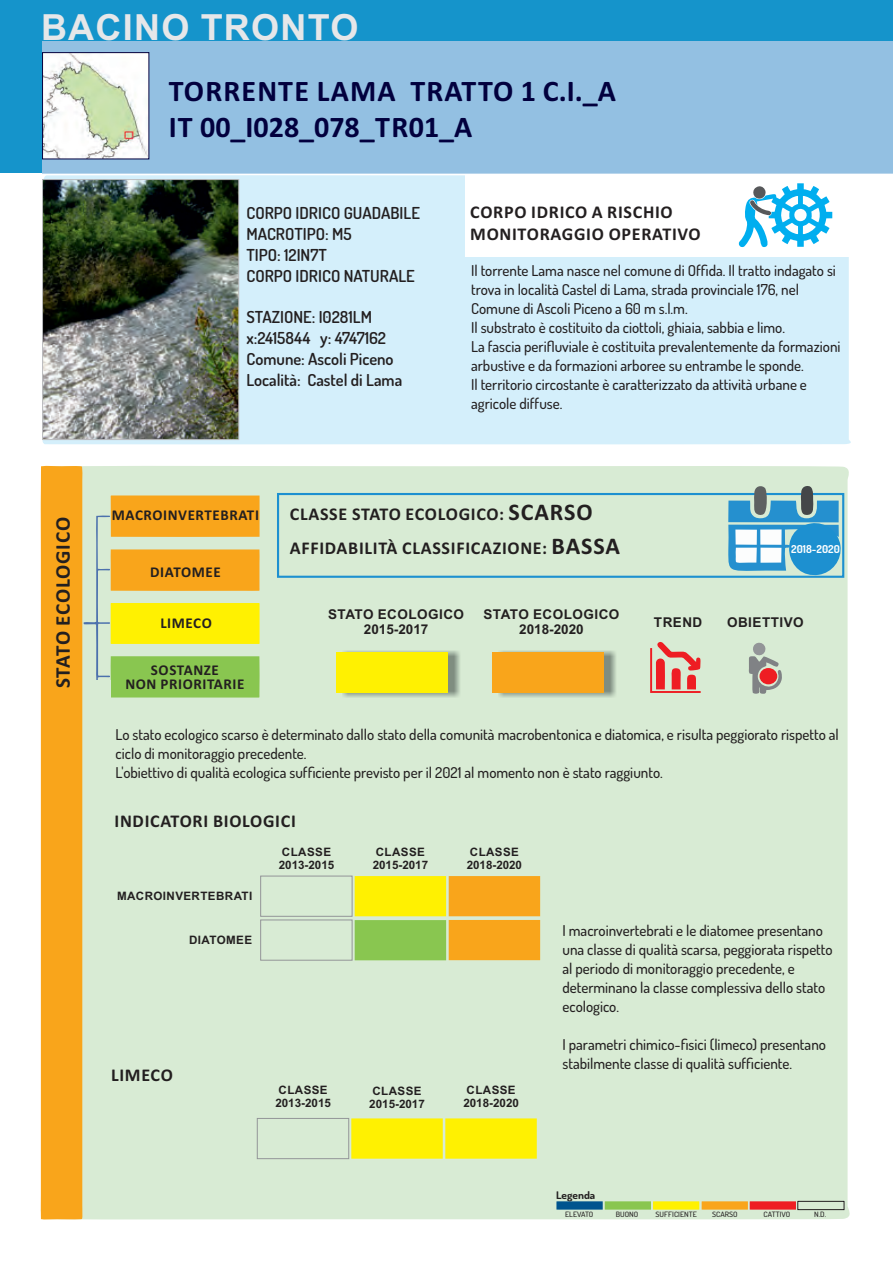
<style>
.page{position:relative;width:893px;height:1262px;background:#fff}
.page>*{position:absolute;margin:0;border:0;box-sizing:border-box;transform-origin:0 0}
.t1{font:700 36px "Arial";letter-spacing:.035em;color:#e6e7e9}
.t2{font:700 30px/36.6px "Calibri";letter-spacing:.04em;color:#02003e}
.t3{font:700 21px "Calibri";letter-spacing:.03em;color:#231f20}
.t4{font:700 18px/33.8px "Calibri";letter-spacing:.04em;color:#231f20}
.t5{font:600 16.5px/20.9px "Dosis";color:#231f20}
.t6{font:500 15px/18.9px "Dosis";color:#231f20}
.t7{font:700 15px/13.8px "Calibri";letter-spacing:.04em;color:#231f20;text-align:center}
.t8{font:700 13.5px/15.1px "Arial";letter-spacing:.035em;color:#231f20;text-align:center}
.t9{font:700 11.55px/12.9px "Arial";color:#231f20}
.t10{font:700 11.55px "Arial";letter-spacing:.035em;color:#231f20}
.t11{font:700 10.95px "Dosis";color:#fff}
.t12{font:700 10.5px "Dosis";color:#231f20;scale:1.09 1}
.t13{font:500 7.35px "Dosis";color:#231f20;scale:1.09 1}
.s1{font-size:24px}
</style>
<div class="page">
<div style="left:40px;top:466px;width:810px;height:753px;background:#d8ebd4"></div>
<div style="left:0;top:0;width:892px;height:173px;background:#1594cb"></div>
<div style="left:43px;top:41px;width:849px;height:132px;background:#93c0e2"></div>
<div style="left:257px;top:1118px;width:92px;height:40px;border:1px solid #939598"></div>
<div style="left:351px;top:1118px;width:92px;height:40px;background:#fff101"></div>
<div style="left:445px;top:1118px;width:91px;height:40px;background:#fff101"></div>
<div style="left:448px;top:920px;width:92px;height:40px;background:#f9a51b"></div>
<div style="left:354px;top:920px;width:92px;height:40px;background:#89c650"></div>
<div style="left:260px;top:919px;width:92px;height:41px;border:1px solid #939598"></div>
<div style="left:448px;top:876px;width:92px;height:40px;background:#f9a51b"></div>
<div style="left:354px;top:876px;width:92px;height:40px;background:#fff101"></div>
<div style="left:260px;top:876px;width:92px;height:40px;border:1px solid #939598"></div>
<svg style="left:748px;top:642px;width:34px;height:52px;background:#b2bcb0"></svg>
<div style="left:759px;top:668px;width:18px;height:16px;background:#ee1d23;border-radius:50%"></div>
<img style="left:499px;top:650px;width:117px;height:47px">
<div style="left:492px;top:652px;width:112px;height:40px;background:#f9a51b"></div>
<img style="left:343px;top:650px;width:117px;height:47px">
<div style="left:336px;top:652px;width:112px;height:40px;background:#fff101"></div>
<div style="left:277px;top:493px;width:567px;height:85px;border:2px solid #1d90d0"></div>
<svg style="left:727px;top:484px;width:115px;height:96px;background:#74b4ce"></svg>
<svg style="left:41px;top:465px;width:219px;height:754px;background:#dfd695"></svg>
<div style="left:85px;top:734px;width:25px;height:52px;background:#d8ebd4"></div>
<img style="left:44px;top:54px;width:103px;height:103px">
<div style="left:42px;top:52px;width:107px;height:107px;border:1px solid #02003e"></div>
<div style="left:42px;top:175px;width:809px;height:269px;background:#d4effb"></div>
<div style="left:465px;top:174px;width:427px;height:83px;background:#fff"></div>
<img style="left:44px;top:181px;width:193px;height:257px">
<div style="left:42px;top:179px;width:197px;height:261px;border:1px solid #bcbdc0"></div>
<svg style="left:738px;top:183px;width:94px;height:65px"></svg>
<svg style="left:556px;top:1200px;width:288px;height:10px;background:#b6a766"></svg>
<div style="left:90px;top:680px;width:20px;height:66px;background:#d8ebd4"></div>
<svg style="left:650px;top:641px;width:51px;height:52px;background:#e1958a"></svg>
<p class="t1" style="left:41px;top:15px;width:319px">BACINO TRONTO</p>
<p class="t2" style="left:169px;top:75px;width:448px">TORRENTE LAMA TRATTO 1 C.I._A<br>IT 00_I028_078_TR01_A</p>
<p class="t3" style="left:57px;top:688px;width:172px;rotate:-90deg">STATO ECOLOGICO</p>
<p class="t5" style="left:246px;top:203px;width:175px">CORPO IDRICO GUADABILE<br>MACROTIPO: M5<br>TIPO: 12IN7T<br>CORPO IDRICO NATURALE</p>
<p class="t5" style="left:246px;top:307px;width:157px">STAZIONE: I0281LM x:2415844 y: 4747162<br>Comune: Ascoli Piceno<br>Località: Castel di Lama</p>
<p class="t4" style="left:470px;top:202px;width:232px;line-height:22px">CORPO IDRICO A RISCHIO<br>MONITORAGGIO OPERATIVO</p>
<p class="t6" style="left:471px;top:262px;width:371px">Il torrente Lama nasce nel comune di Offida. Il tratto indagato si trova in località Castel di Lama, strada provinciale 176, nel Comune di Ascoli Piceno a 60 m s.l.m.<br>Il substrato è costituito da ciottoli, ghiaia, sabbia e limo.<br>La fascia perifluviale è costituita prevalentemente da formazioni arbustive e da formazioni arboree su entrambe le sponde.<br>Il territorio circostante è caratterizzato da attività urbane e agricole diffuse.</p>
<p class="t7" style="left:112px;top:510px;width:149px">MACROINVERTEBRATI</p>
<p class="t7" style="left:150px;top:566px;width:72px">DIATOMEE</p>
<p class="t7" style="left:160px;top:618px;width:53px">LIMECO</p>
<p class="t7" style="left:125px;top:664px;width:121px">SOSTANZE<br>NON PRIORITARIE</p>
<p class="t4" style="left:290px;top:499px;width:331px">CLASSE STATO ECOLOGICO: <span class="s1">SCARSO<br></span>AFFIDABILITÀ CLASSIFICAZIONE: <span class="s1">BASSA</span></p>
<p class="t11" style="left:791px;top:543px;width:50px">2018-2020</p>
<p class="t8" style="left:328px;top:608px;width:137px">STATO ECOLOGICO<br>2015-2017</p>
<p class="t8" style="left:483px;top:608px;width:137px">STATO ECOLOGICO<br>2018-2020</p>
<p class="t8" style="left:654px;top:615px;width:50px">TREND</p>
<p class="t8" style="left:727px;top:615px;width:78px">OBIETTIVO</p>
<p class="t6" style="left:116px;top:726px;width:724px">Lo stato ecologico scarso è determinato dallo stato della comunità macrobentonica e diatomica, e risulta peggiorato rispetto al ciclo di monitoraggio precedente.<br>L'obiettivo di qualità ecologica sufficiente previsto per il 2021 al momento non è stato raggiunto.</p>
<p class="t4" style="left:114px;top:806px;width:183px">INDICATORI BIOLOGICI</p>
<p class="t9" style="left:279px;top:847px;width:57px">CLASSE<br>2013-2015</p>
<p class="t9" style="left:372px;top:847px;width:57px">CLASSE<br>2015-2017</p>
<p class="t9" style="left:467px;top:847px;width:57px">CLASSE<br>2018-2020</p>
<p class="t10" style="left:117px;top:892px;width:137px">MACROINVERTEBRATI</p>
<p class="t10" style="left:189px;top:936px;width:65px">DIATOMEE</p>
<p class="t6" style="left:562px;top:922px;width:272px">I macroinvertebrati e le diatomee presentano una classe di qualità scarsa, peggiorata rispetto al periodo di monitoraggio precedente, e determinano la classe complessiva dello stato ecologico.</p>
<p class="t6" style="left:562px;top:1036px;width:265px">I parametri chimico-fisici (limeco) presentano stabilmente classe di qualità sufficiente.</p>
<p class="t4" style="left:111px;top:1060px;width:63px">LIMECO</p>
<p class="t9" style="left:275px;top:1084px;width:57px">CLASSE<br>2013-2015</p>
<p class="t9" style="left:369px;top:1085px;width:57px">CLASSE<br>2015-2017</p>
<p class="t9" style="left:463px;top:1084px;width:57px">CLASSE<br>2018-2020</p>
<p class="t12" style="left:556px;top:1189px;width:37px">Legenda</p>
<p class="t13" style="left:565px;top:1211px;width:27px">ELEVATO</p>
<p class="t13" style="left:615px;top:1211px;width:22px">BUONO</p>
<p class="t13" style="left:655px;top:1211px;width:39px">SUFFICIENTE</p>
<p class="t13" style="left:712px;top:1211px;width:25px">SCARSO</p>
<p class="t13" style="left:763px;top:1211px;width:26px">CATTIVO</p>
<p class="t13" style="left:814px;top:1211px;width:12px">N.D.</p>
</div>
